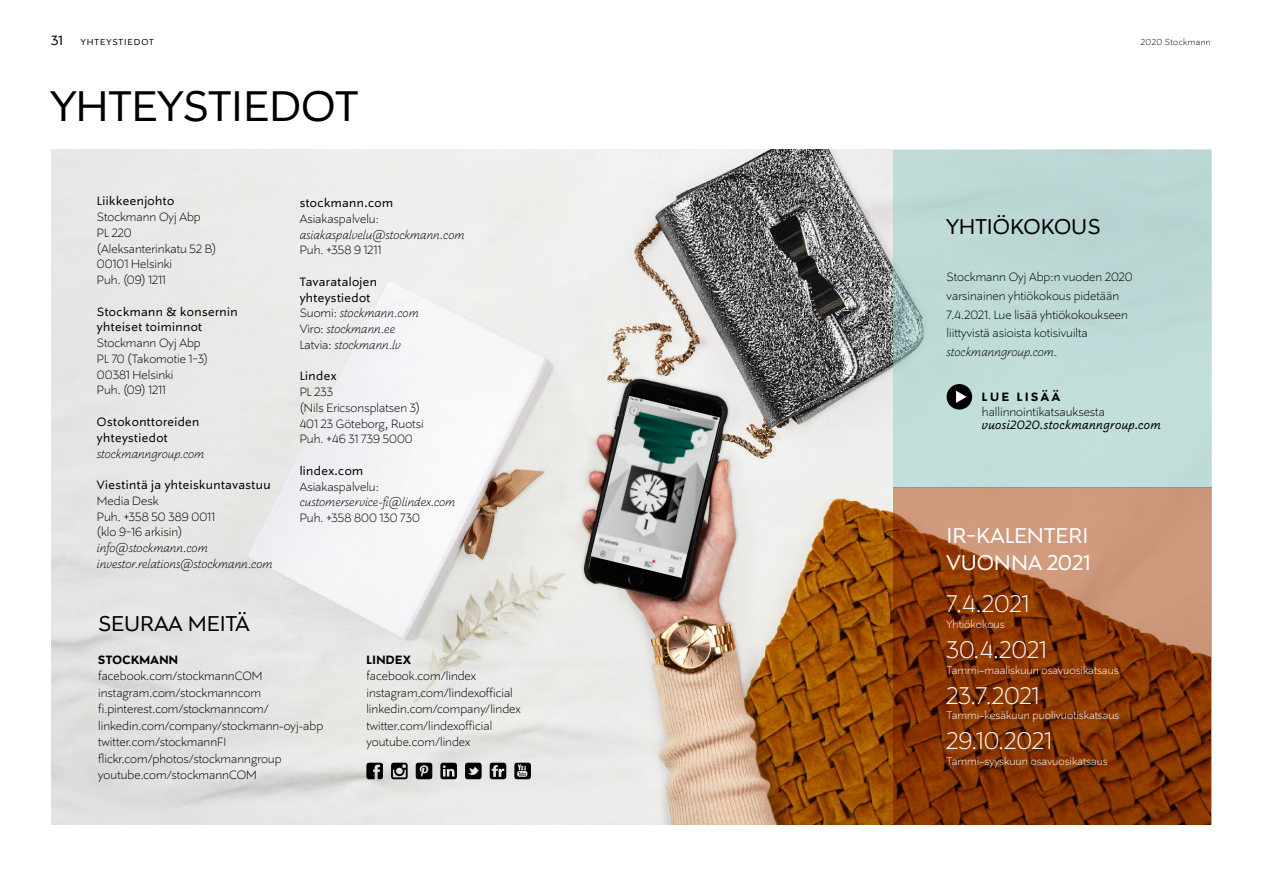
<style>
.page{position:relative;width:1263px;height:893px;background:#fff}
.page>*{position:absolute;margin:0;border:0;box-sizing:border-box;transform-origin:0 0}
.t1{font:48px "Stockmann Sans";color:#000}
.IR_calendar_date{font:300 27px "Stockmann Sans";color:#fff}
.t2{font:24px/27px "Stockmann Sans";color:#fff}
.t3{font:24px "Stockmann Sans";color:#000}
.t4{font:15px "Stockmann Sans";color:#000}
.Contact_info_base{font:300 13.5px/18.8px "Stockmann Sans";color:#000}
.Contact_info_h1{font:13.5px/15.8px "Stockmann Sans";letter-spacing:.03em;color:#000}
.Contact_info_www{font:italic 300 13.5px "Stockmann Sans";color:#000}
.Contact_info_base-2{font:italic 300 13.5px "Stockmann Sans";color:#000}
.Year_2019_base{font:italic 13.5px "Stockmann Sans";letter-spacing:.02em;color:#000}
.Year_2019_base-2{font:300 13.5px "Stockmann Sans";color:#000}
.Contact_info_h1-2{font:700 13.5px "Stockmann Sans";letter-spacing:.03em;color:#000}
.Contact_info_h1-3{font:700 13.5px "Stockmann Sans";letter-spacing:.19em;color:#000}
.base{font:700 13.5px "Stockmann Sans";letter-spacing:.03em;color:#000}
.IR_calendar_name{font:300 12.3px "Stockmann Sans";color:#fff}
.t5{font:300 9.75px "Stockmann Sans";letter-spacing:.04em;color:#000}
.Master_section{font:9.75px "Stockmann Sans";letter-spacing:.1em;color:#000}
.s1{font-style:normal}
.s2{font-style:italic}
</style>
<div class="page">
<img style="left:51px;top:150px;width:843px;height:675px">
<div style="left:894px;top:150px;width:318px;height:337px;background:#bedbd8"></div>
<svg style="left:894px;top:487px;width:318px;height:338px;background:#985126"></svg>
<svg style="left:490px;top:763px;width:16px;height:16px"></svg>
<svg style="left:391px;top:763px;width:17px;height:16px"></svg>
<svg style="left:366px;top:763px;width:17px;height:16px"></svg>
<svg style="left:465px;top:763px;width:17px;height:16px"></svg>
<svg style="left:440px;top:763px;width:17px;height:16px"></svg>
<svg style="left:416px;top:763px;width:16px;height:16px"></svg>
<svg style="left:514px;top:763px;width:17px;height:16px"></svg>
<img style="left:591px;top:396px;width:129px;height:182px">
<div style="left:947px;top:384px;width:25px;height:26px;background:#000;border-radius:50%"></div>
<svg style="left:956px;top:391px;width:11px;height:12px"></svg>
<p class="t4" style="left:51px;top:31px;width:13px">31</p>
<p class="t5" style="left:1141px;top:36px;width:71px">2020 Stockmann</p>
<p class="Master_section" style="left:81px;top:36px;width:75px">YHTEYSTIEDOT</p>
<h1 class="t1" style="left:51px;top:78px;width:309px">YHTEYSTIEDOT</h1>
<p class="Contact_info_h1" style="left:97px;top:194px;width:79px">Liikkeenjohto</p>
<p class="Contact_info_base" style="left:97px;top:208px;width:105px">Stockmann Oyj Abp</p>
<p class="Contact_info_base" style="left:97px;top:224px;width:36px">PL 220</p>
<p class="Contact_info_base" style="left:97px;top:239px;width:121px">(Aleksanterinkatu 52 B)</p>
<p class="Contact_info_base" style="left:97px;top:255px;width:77px">00101 Helsinki</p>
<p class="Contact_info_base" style="left:97px;top:271px;width:71px">Puh. (09) 1211</p>
<p class="Contact_info_h1" style="left:97px;top:304px;width:142px">Stockmann &amp; konsernin yhteiset toiminnot</p>
<p class="Contact_info_base" style="left:97px;top:334px;width:105px">Stockmann Oyj Abp</p>
<p class="Contact_info_base" style="left:97px;top:350px;width:113px">PL 70 (Takomotie 1-3)</p>
<p class="Contact_info_base" style="left:97px;top:365px;width:78px">00381 Helsinki</p>
<p class="Contact_info_base" style="left:97px;top:381px;width:71px">Puh. (09) 1211</p>
<p class="Contact_info_h1" style="left:97px;top:414px;width:104px">Ostokonttoreiden yhteystiedot</p>
<p class="Contact_info_www" style="left:97px;top:446px;width:109px">stockmanngroup.com</p>
<p class="Contact_info_h1" style="left:97px;top:477px;width:175px">Viestintä ja yhteiskuntavastuu</p>
<p class="Contact_info_base" style="left:97px;top:493px;width:120px;line-height:15.8px">Media Desk<br>Puh. +358 50 389 0011</p>
<p class="Contact_info_base" style="left:97px;top:523px;width:87px">(klo 9-16 arkisin)</p>
<p class="Contact_info_www" style="left:97px;top:540px;width:112px">info@stockmann.com</p>
<p class="Contact_info_www" style="left:97px;top:556px;width:177px">investor.relations@stockmann.com</p>
<p class="Contact_info_h1" style="left:300px;top:195px;width:95px">stockmann.com</p>
<p class="Contact_info_base" style="left:300px;top:209px;width:81px">Asiakaspalvelu:</p>
<p class="Contact_info_www" style="left:300px;top:227px;width:166px">asiakaspalvelu@stockmann.com</p>
<p class="Contact_info_base" style="left:300px;top:241px;width:83px">Puh. +358 9 1211</p>
<p class="Contact_info_h1" style="left:300px;top:274px;width:79px">Tavaratalojen</p>
<p class="Contact_info_h1" style="left:300px;top:290px;width:72px">yhteystiedot</p>
<p class="Contact_info_base-2" style="left:300px;top:305px;width:121px"><span class="s1">Suomi:</span> stockmann.com</p>
<p class="Contact_info_base-2" style="left:300px;top:321px;width:97px"><span class="s1">Viro:</span> stockmann.ee</p>
<p class="Contact_info_base-2" style="left:300px;top:337px;width:103px"><span class="s1">Latvia:</span> stockmann.lv</p>
<p class="Contact_info_h1" style="left:300px;top:368px;width:38px">Lindex</p>
<p class="Contact_info_base" style="left:300px;top:384px;width:122px;line-height:15.8px">PL 233<br>(Nils Ericsonsplatsen 3)</p>
<p class="Contact_info_base" style="left:300px;top:414px;width:125px">401 23 Göteborg, Ruotsi</p>
<p class="Contact_info_base" style="left:300px;top:430px;width:115px">Puh. +46 31 739 5000</p>
<p class="Contact_info_h1" style="left:300px;top:463px;width:65px">lindex.com</p>
<p class="Contact_info_base" style="left:300px;top:477px;width:81px">Asiakaspalvelu:</p>
<p class="Contact_info_www" style="left:300px;top:494px;width:157px">customerservice-fi@lindex.com</p>
<p class="Contact_info_base" style="left:300px;top:509px;width:122px">Puh. +358 800 130 730</p>
<h1 class="t3" style="left:98px;top:609px;width:153px">SEURAA MEITÄ</h1>
<p class="Contact_info_h1-2" style="left:98px;top:652px;width:81px">STOCKMANN</p>
<p class="Contact_info_base" style="left:98px;top:667px;width:166px">facebook.com/stockmannCOM</p>
<p class="Contact_info_base" style="left:98px;top:683px;width:164px">instagram.com/stockmanncom</p>
<p class="Contact_info_base" style="left:98px;top:700px;width:172px">fi.pinterest.com/stockmanncom/</p>
<p class="Contact_info_base" style="left:98px;top:716px;width:227px">linkedin.com/company/stockmann-oyj-abp</p>
<p class="Contact_info_base" style="left:98px;top:733px;width:130px">twitter.com/stockmannFI</p>
<p class="Contact_info_base" style="left:98px;top:749px;width:185px">flickr.com/photos/stockmanngroup</p>
<p class="Contact_info_base" style="left:98px;top:766px;width:160px">youtube.com/stockmannCOM</p>
<p class="base" style="left:366px;top:652px;width:46px">LINDEX</p>
<p class="Contact_info_base" style="left:366px;top:667px;width:111px">facebook.com/lindex</p>
<p class="Contact_info_base" style="left:366px;top:683px;width:148px">instagram.com/lindexofficial</p>
<p class="Contact_info_base" style="left:366px;top:700px;width:156px">linkedin.com/company/lindex</p>
<p class="Contact_info_base" style="left:366px;top:716px;width:127px">twitter.com/lindexofficial</p>
<p class="Contact_info_base" style="left:366px;top:733px;width:106px">youtube.com/lindex</p>
<h1 class="t3" style="left:947px;top:213px;width:155px">YHTIÖKOKOUS</h1>
<p class="Contact_info_base" style="left:947px;top:268px;width:188px">Stockmann Oyj Abp:n vuoden 2020 varsinainen yhtiökokous pidetään<br>7.4.2021. Lue lisää yhtiökokoukseen liittyvistä asioista kotisivuilta <span class="s2">stockmanngroup.com.</span></p>
<p class="Contact_info_h1-3" style="left:982px;top:389px;width:80px">LUE LISÄÄ</p>
<p class="Year_2019_base-2" style="left:982px;top:404px;width:125px">hallinnointikatsauksesta</p>
<p class="Year_2019_base" style="left:982px;top:417px;width:181px">vuosi2020.stockmanngroup.com</p>
<h1 class="t2" style="left:947px;top:522px;width:146px">IR-KALENTERI<br>VUONNA 2021</h1>
<p class="IR_calendar_date" style="left:947px;top:588px;width:84px">7.4.2021</p>
<p class="IR_calendar_name" style="left:947px;top:617px;width:60px">Yhtiökokous</p>
<p class="IR_calendar_date" style="left:947px;top:634px;width:102px">30.4.2021</p>
<p class="IR_calendar_name" style="left:947px;top:663px;width:174px">Tammi–maaliskuun osavuosikatsaus</p>
<p class="IR_calendar_date" style="left:947px;top:680px;width:95px">23.7.2021</p>
<p class="IR_calendar_name" style="left:947px;top:708px;width:174px">Tammi–kesäkuun puolivuotiskatsaus</p>
<p class="IR_calendar_date" style="left:947px;top:726px;width:107px">29.10.2021</p>
<p class="IR_calendar_name" style="left:947px;top:754px;width:163px">Tammi–syyskuun osavuosikatsaus</p>
</div>
